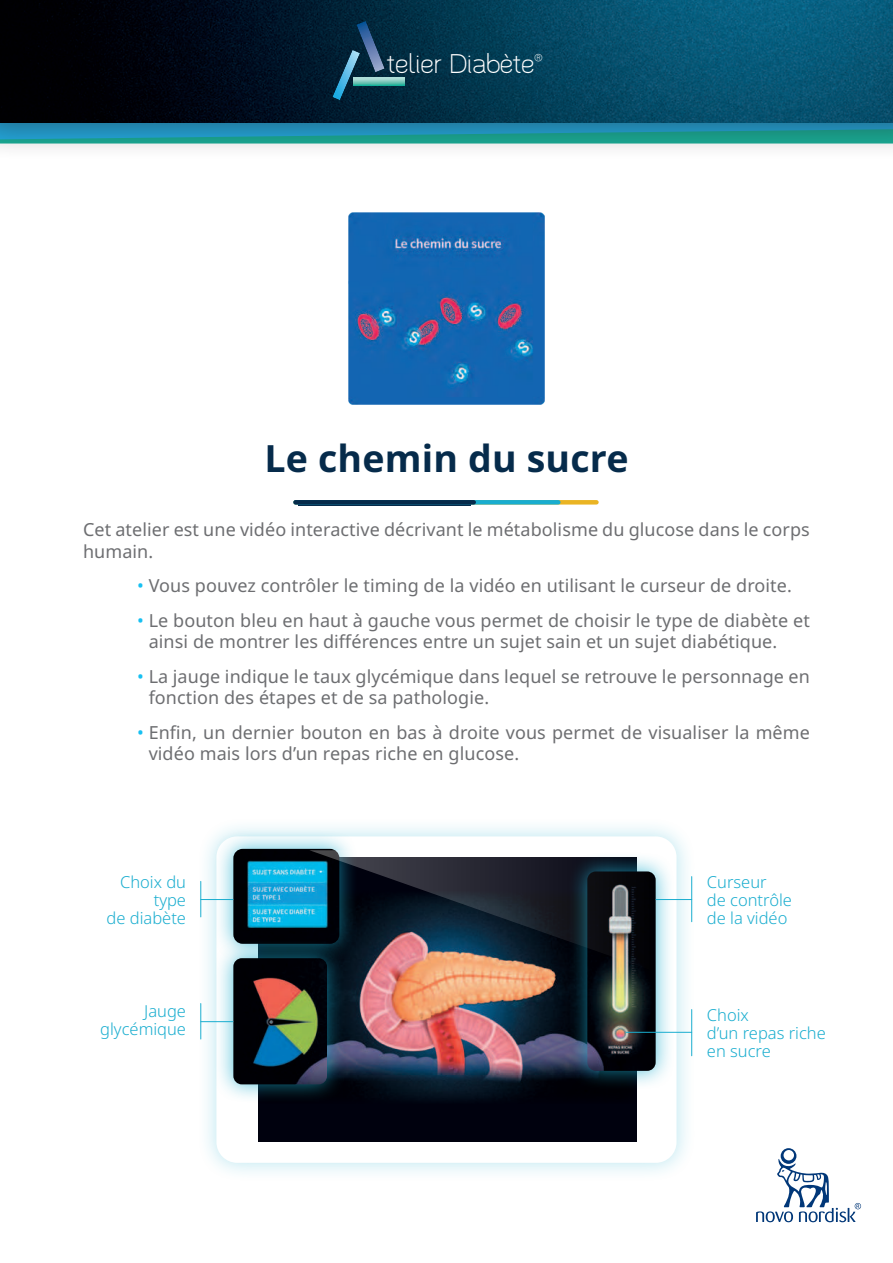
<style>
.page{position:relative;width:893px;height:1263px;background:#fff}
.page>*{position:absolute;margin:0;border:0;box-sizing:border-box;transform-origin:0 0}
.t1{font:700 37.5px "Apis For Office";letter-spacing:.005em;color:#062b4b}
.t2{font:25.8px "Santor";color:#fff}
.t3{font:18px/21.6px "Apis For Office";letter-spacing:.005em;color:#6d6e71}
.t4{font:300 16.5px/18px "Apis For Office";color:#19adcf;text-align:right}
.s1{color:#17c0f2}
</style>
<div class="page">
<div style="left:0;top:0;width:893px;height:161px;background:#231f20;opacity:.5"></div>
<img style="left:0;top:0;width:893px;height:122px">
<svg style="left:385px;top:78px;width:20px;height:7px"></svg>
<svg style="left:332px;top:21px;width:53px;height:79px"></svg>
<hr style="left:296px;top:500px;width:300px;height:4px;background:#eab423">
<div style="left:298px;top:500px;width:173px;height:5px;background:#0a4a6b"></div>
<hr style="left:296px;top:500px;width:262px;height:4px;background:#19adcf">
<hr style="left:296px;top:500px;width:178px;height:4px;background:#062b4b">
<img style="left:348px;top:213px;width:197px;height:192px">
<div style="left:197px;top:817px;width:499px;height:365px;background:#19adcf;opacity:.3"></div>
<div style="left:216px;top:836px;width:460px;height:327px;background:#fff;border-radius:21px"></div>
<div style="left:258px;top:857px;width:378px;height:285px;background:#00010e"></div>
<img style="left:346px;top:972px;width:291px;height:132px">
<div style="left:568px;top:852px;width:107px;height:238px;background:#19adcf;opacity:.75"></div>
<img style="left:587px;top:972px;width:69px;height:99px">
<div style="left:214px;top:829px;width:145px;height:134px;background:#19adcf;opacity:.75"></div>
<img style="left:233px;top:849px;width:106px;height:89px">
<svg style="left:309px;top:850px;width:347px;height:122px"></svg>
<div style="left:214px;top:938px;width:132px;height:166px;background:#19adcf;opacity:.75"></div>
<img style="left:233px;top:958px;width:94px;height:126px">
<hr style="left:200px;top:881px;width:1px;height:36px;background:#19adcf">
<hr style="left:201px;top:899px;width:32px;height:1px;background:#19adcf">
<hr style="left:656px;top:899px;width:36px;height:1px;background:#19adcf">
<hr style="left:201px;top:1021px;width:32px;height:1px;background:#19adcf">
<hr style="left:626px;top:1032px;width:66px;height:1px;background:#19adcf">
<hr style="left:691px;top:876px;width:1px;height:46px;background:#19adcf">
<hr style="left:200px;top:1003px;width:1px;height:36px;background:#19adcf">
<hr style="left:691px;top:1009px;width:1px;height:47px;background:#19adcf">
<svg style="left:756px;top:1148px;width:105px;height:74px"></svg>
<h2 class="t2" style="left:387px;top:49px;width:157px">telier Diabète<sup>®</sup></h2>
<h1 class="t1" style="left:264px;top:443px;width:366px">Le chemin du sucre</h1>
<p class="t3" style="left:83px;top:521px;width:728px">Cet atelier est une vidéo interactive décrivant le métabolisme du glucose dans le corps humain.</p>
<p class="t3" style="left:137px;top:577px;width:656px"><span class="s1">•</span> Vous pouvez contrôler le timing de la vidéo en utilisant le curseur de droite.</p>
<p class="t3" style="left:149px;top:611px;width:663px;text-indent:-12px"><span class="s1">•</span> Le bouton bleu en haut à gauche vous permet de choisir le type de diabète et ainsi de montrer les différences entre un sujet sain et un sujet diabétique.</p>
<p class="t3" style="left:149px;top:667px;width:663px;text-indent:-12px"><span class="s1">•</span> La jauge indique le taux glycémique dans lequel se retrouve le personnage en fonction des étapes et de sa pathologie.</p>
<p class="t3" style="left:149px;top:722px;width:663px;text-indent:-12px"><span class="s1">•</span> Enfin, un dernier bouton en bas à droite vous permet de visualiser la même vidéo mais lors d’un repas riche en glucose.</p>
<p class="t4" style="left:107px;top:873px;width:81px">Choix du type<br>de diabète</p>
<p class="t4" style="left:100px;top:1003px;width:87px">Jauge glycémique</p>
<p class="t4" style="left:707px;top:875px;width:87px;text-align:left">Curseur<br>de contrôle de la vidéo</p>
<p class="t4" style="left:707px;top:1007px;width:120px;text-align:left">Choix<br>d’un repas riche en sucre</p>
</div>
